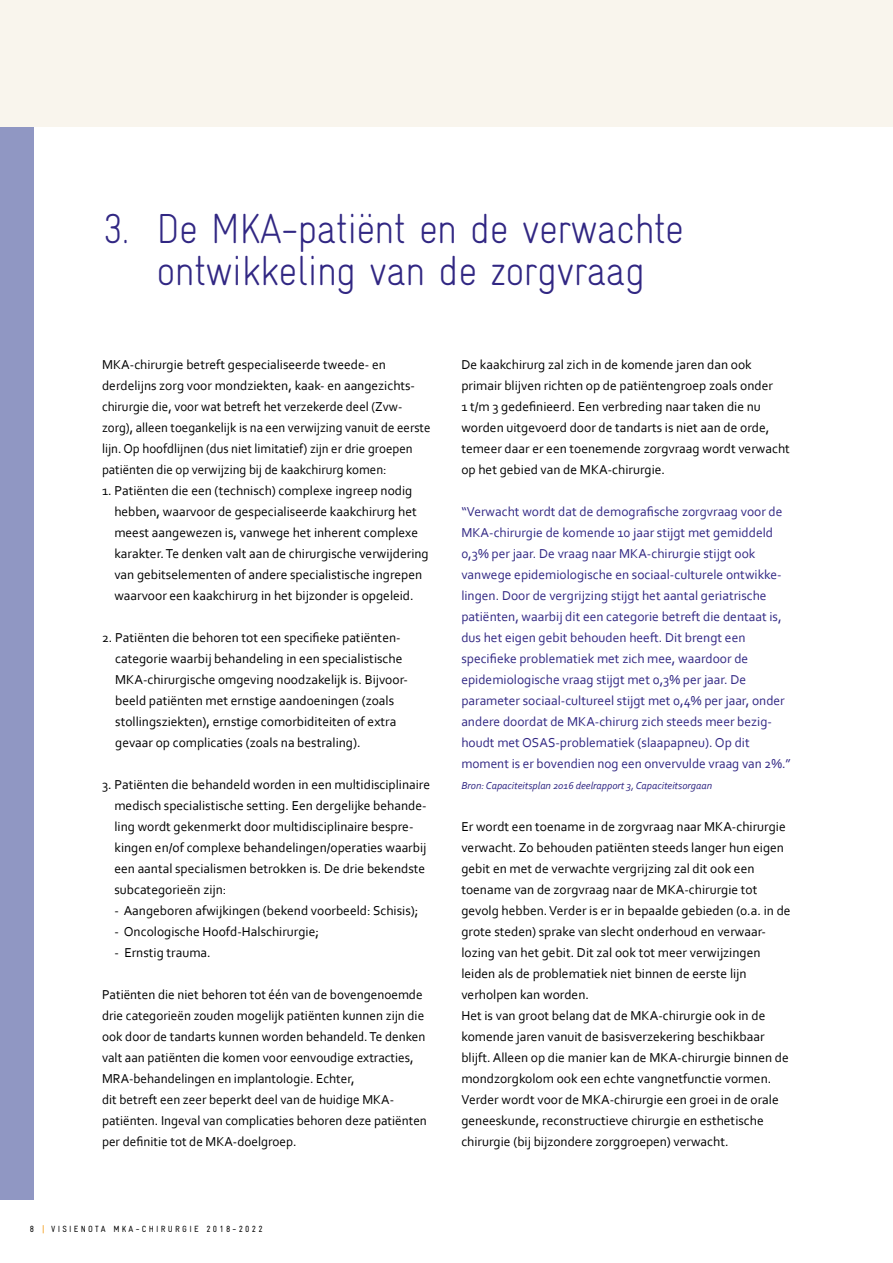
<style>
.page{position:relative;width:893px;height:1263px;background:#fff}
.page>*{position:absolute;margin:0;border:0;box-sizing:border-box;transform-origin:0 0}
.t1{font:300 condensed 42px/42px "Gravur";letter-spacing:-.03em;color:#312783;text-align:center}
.t2{font:13.5px/21px "Corbel";color:#000}
.t3{font:13.5px/21px "Corbel";color:#312783}
.t4{font:italic 10.5px "Corbel";color:#312783}
.t5{font:9px "Gravur Condensed";letter-spacing:.25em;color:#000}
.s1{color:#f39200}
</style>
<div class="page">
<div style="left:0;top:0;width:893px;height:127px;background:#f9f5ed"></div>
<div style="left:0;top:127px;width:34px;height:1072px;background:#9097c3"></div>
<h1 class="t1" style="left:102px;top:208px;width:584px">3. De MKA-patiënt en de verwachte ontwikkeling van de zorgvraag</h1>
<p class="t2" style="left:102px;top:354px;width:330px">MKA-chirurgie betreft gespecialiseerde tweede- en derdelijns zorg voor mondziekten, kaak- en aangezichts&shy;chirurgie die, voor wat betreft het verzekerde deel (Zvw&shy;zorg), alleen toegankelijk is na een verwijzing vanuit de eerste lijn. Op hoofdlijnen (dus niet limitatief) zijn er drie groepen patiënten die op verwijzing bij de kaakchirurg komen:</p>
<p class="t2" style="left:114px;top:480px;width:316px;text-indent:-12px">1. Patiënten die een (technisch) complexe ingreep nodig hebben, waarvoor de gespecialiseerde kaakchirurg het meest aangewezen is, vanwege het inherent complexe karakter. Te denken valt aan de chirurgische verwijdering van gebitselementen of andere specialistische ingrepen waarvoor een kaakchirurg in het bijzonder is opgeleid.</p>
<p class="t2" style="left:115px;top:627px;width:294px;text-indent:-13px">2. Patiënten die behoren tot een specifieke patiënten&shy;categorie waarbij behandeling in een specialistische MKA-chirurgische omgeving noodzakelijk is. Bijvoor&shy;beeld patiënten met ernstige aandoeningen (zoals stollingsziekten), ernstige comorbiditeiten of extra gevaar op complicaties (zoals na bestraling).</p>
<p class="t2" style="left:114px;top:774px;width:317px;text-indent:-12px">3. Patiënten die behandeld worden in een multidisciplinaire medisch specialistische setting. Een dergelijke behande&shy;ling wordt gekenmerkt door multidisciplinaire bespre&shy;kingen en/of complexe behandelingen/operaties waarbij een aantal specialismen betrokken is. De drie bekendste subcategorieën zijn:</p>
<p class="t2" style="left:114px;top:900px;width:305px">- Aangeboren afwijkingen (bekend voorbeeld: Schisis);</p>
<p class="t2" style="left:114px;top:921px;width:206px">- Oncologische Hoofd-Halschirurgie;</p>
<p class="t2" style="left:114px;top:942px;width:98px">- Ernstig trauma.</p>
<p class="t2" style="left:102px;top:984px;width:326px">Patiënten die niet behoren tot één van de bovengenoemde drie categorieën zouden mogelijk patiënten kunnen zijn die ook door de tandarts kunnen worden behandeld. Te denken valt aan patiënten die komen voor eenvoudige extracties, MRA-behandelingen en implantologie. Echter,<br>dit betreft een zeer beperkt deel van de huidige MKA&shy;patiënten. Ingeval van complicaties behoren deze patiënten per definitie tot de MKA-doelgroep.</p>
<p class="t5" style="left:30px;top:1223px;width:234px">8 <span class="s1">|</span> VISIENOTA MKA-CHIRURGIE 2018-2022</p>
<p class="t2" style="left:461px;top:354px;width:330px">De kaakchirurg zal zich in de komende jaren dan ook primair blijven richten op de patiëntengroep zoals onder<br>1 t/m 3 gedefinieerd. Een verbreding naar taken die nu worden uitgevoerd door de tandarts is niet aan de orde, temeer daar er een toenemende zorgvraag wordt verwacht op het gebied van de MKA-chirurgie.</p>
<p class="t3" style="left:461px;top:501px;width:331px">“Verwacht wordt dat de demografische zorgvraag voor de MKA-chirurgie de komende 10 jaar stijgt met gemiddeld 0,3% per jaar. De vraag naar MKA-chirurgie stijgt ook vanwege epidemiologische en sociaal-culturele ontwikke&shy;lingen. Door de vergrijzing stijgt het aantal geriatrische patiënten, waarbij dit een categorie betreft die dentaat is, dus het eigen gebit behouden heeft. Dit brengt een specifieke problematiek met zich mee, waardoor de epidemiologische vraag stijgt met 0,3% per jaar. De parameter sociaal-cultureel stijgt met 0,4% per jaar, onder andere doordat de MKA-chirurg zich steeds meer bezig&shy;houdt met OSAS-problematiek (slaapapneu). Op dit moment is er bovendien nog een onvervulde vraag van 2%.”</p>
<p class="t4" style="left:461px;top:779px;width:252px">Bron: Capaciteitsplan 2016 deelrapport 3, Capaciteitsorgaan</p>
<p class="t2" style="left:461px;top:816px;width:331px">Er wordt een toename in de zorgvraag naar MKA-chirurgie verwacht. Zo behouden patiënten steeds langer hun eigen gebit en met de verwachte vergrijzing zal dit ook een toename van de zorgvraag naar de MKA-chirurgie tot gevolg hebben. Verder is er in bepaalde gebieden (o.a. in de grote steden) sprake van slecht onderhoud en verwaar&shy;lozing van het gebit. Dit zal ook tot meer verwijzingen leiden als de problematiek niet binnen de eerste lijn verholpen kan worden.<br>Het is van groot belang dat de MKA-chirurgie ook in de komende jaren vanuit de basisverzekering beschikbaar blijft. Alleen op die manier kan de MKA-chirurgie binnen de mondzorgkolom ook een echte vangnetfunctie vormen.<br>Verder wordt voor de MKA-chirurgie een groei in de orale geneeskunde, reconstructieve chirurgie en esthetische chirurgie (bij bijzondere zorggroepen) verwacht.</p>
</div>
